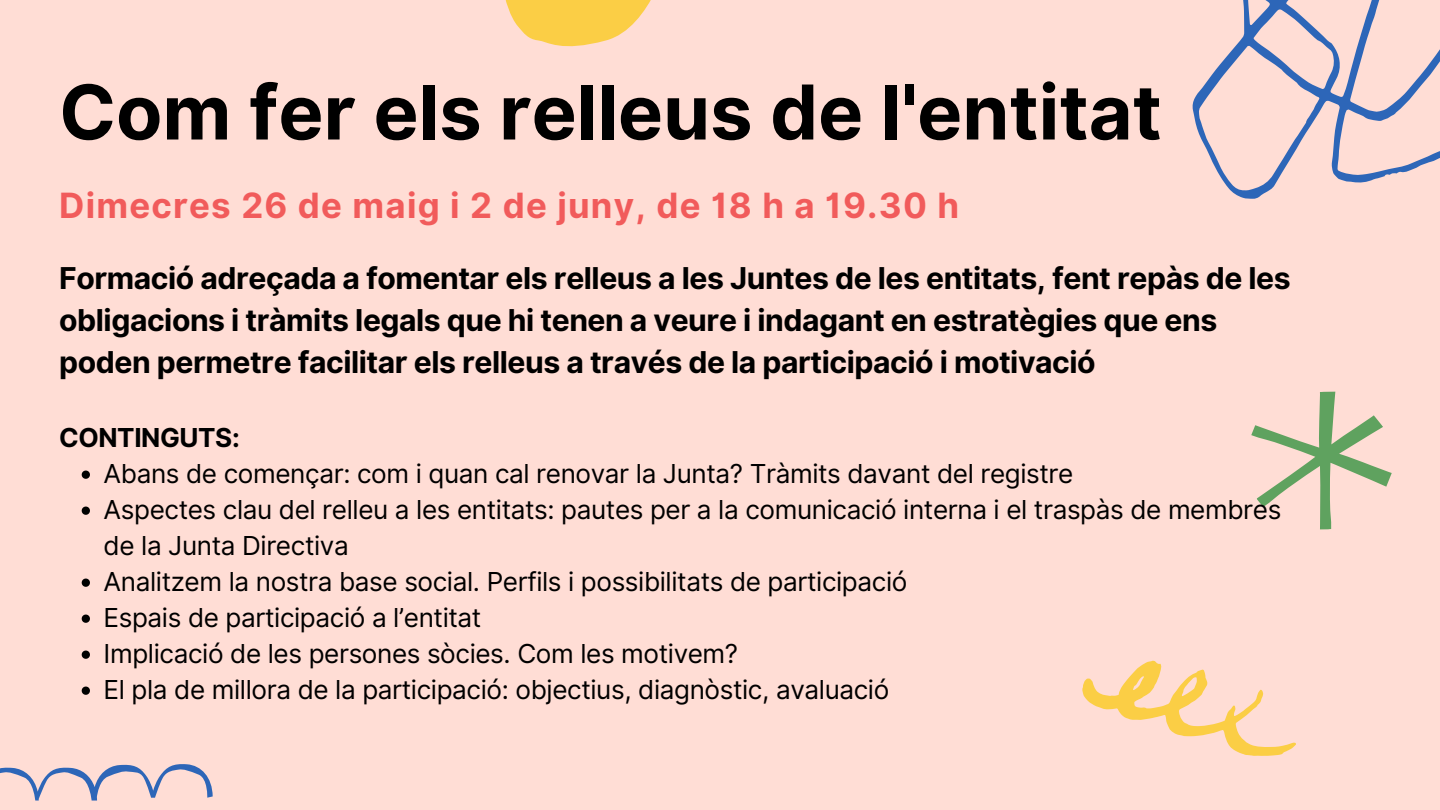
<style>
.page{position:relative;width:1440px;height:810px;background:#ffddd5}
.page>*{position:absolute;margin:0;border:0;box-sizing:border-box;transform-origin:0 0}
.t1{font:700 75.6px "Inter";color:#000}
.t2{font:700 34.8px "Inter";letter-spacing:.035em;color:#f15b5b}
.t3{font:700 30.1px/42px "Inter";letter-spacing:-.015em;color:#000}
.t4{font:26.1px/36px "Inter";letter-spacing:-.015em;color:#000}
.t5{font:700 26.1px "Inter";letter-spacing:-.015em;color:#000}
</style>
<div class="page">
<svg style="left:505px;top:0;width:146px;height:47px"></svg>
<svg style="left:0;top:764px;width:213px;height:37px"></svg>
<svg style="left:1251px;top:391px;width:141px;height:139px"></svg>
<svg style="left:82px;top:471px;width:8px;height:8px"></svg>
<svg style="left:82px;top:507px;width:8px;height:8px"></svg>
<svg style="left:82px;top:579px;width:8px;height:8px"></svg>
<svg style="left:82px;top:615px;width:8px;height:8px"></svg>
<svg style="left:82px;top:651px;width:8px;height:8px"></svg>
<svg style="left:82px;top:687px;width:8px;height:8px"></svg>
<svg style="left:1192px;top:0;width:248px;height:199px"></svg>
<svg style="left:1082px;top:660px;width:214px;height:96px"></svg>
<p class="t1" style="left:59px;top:67px;width:1104px">Com fer els relleus de l'entitat</p>
<p class="t2" style="left:59px;top:185px;width:902px">Dimecres 26 de maig i 2 de juny, de 18 h a 19.30 h</p>
<p class="t3" style="left:59px;top:257px;width:1233px">Formació adreçada a fomentar els relleus a les Juntes de les entitats, fent repàs de les obligacions i tràmits legals que hi tenen a veure i indagant en estratègies que ens poden permetre facilitar els relleus a través de la participació i motivació</p>
<p class="t5" style="left:59px;top:421px;width:182px">CONTINGUTS:</p>
<p class="t4" style="left:104px;top:455px;width:971px">Abans de començar: com i quan cal renovar la Junta? Tràmits davant del registre</p>
<p class="t4" style="left:104px;top:491px;width:1179px">Aspectes clau del relleu a les entitats: pautes per a la comunicació interna i el traspàs de membres de la Junta Directiva</p>
<p class="t4" style="left:104px;top:563px;width:805px">Analitzem la nostra base social. Perfils i possibilitats de participació</p>
<p class="t4" style="left:104px;top:599px;width:379px">Espais de participació a l’entitat</p>
<p class="t4" style="left:104px;top:635px;width:636px">Implicació de les persones sòcies. Com les motivem?</p>
<p class="t4" style="left:104px;top:671px;width:787px">El pla de millora de la participació: objectius, diagnòstic, avaluació</p>
</div>
